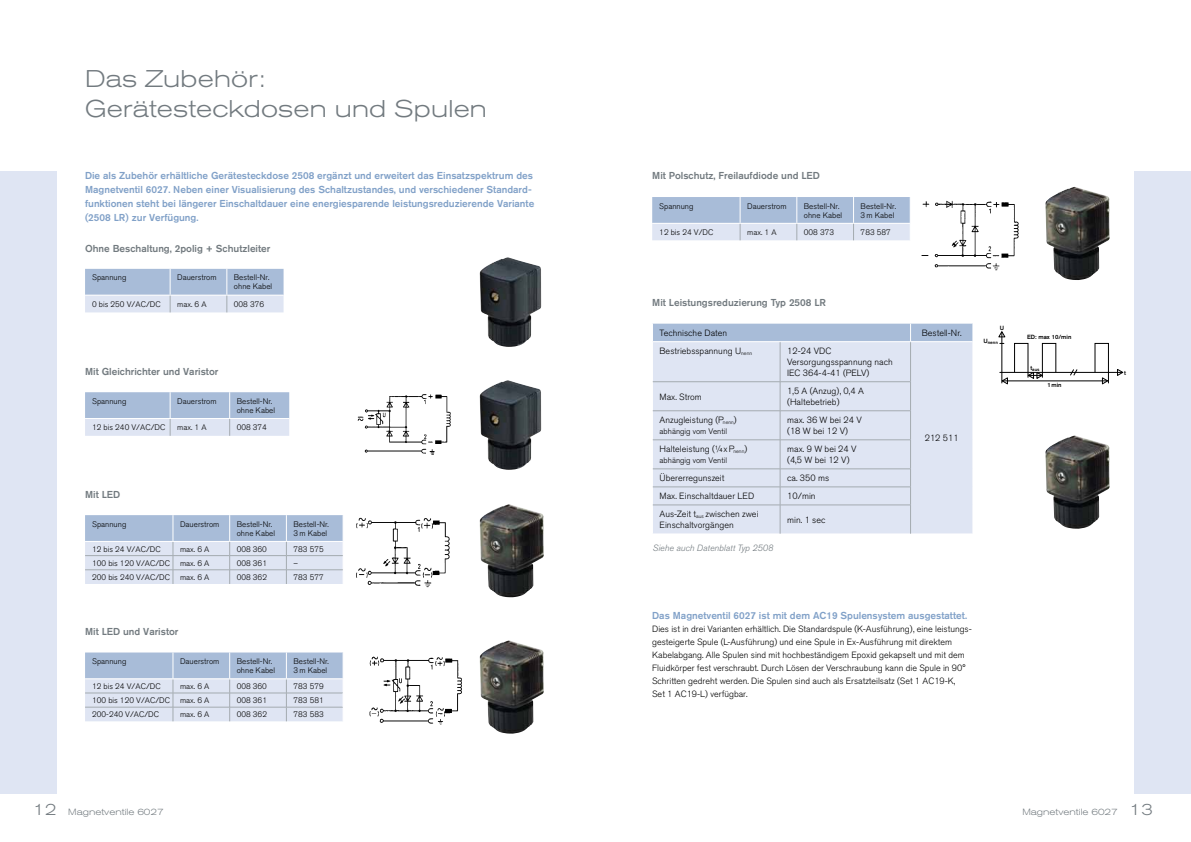
<style>
.page{position:relative;width:1191px;height:842px;background:#fff}
.page>*{position:absolute;margin:0;border:0;box-sizing:border-box;transform-origin:0 0}
.t1{font:300 expanded 24px/30px "Akzidenz Grotesk BQ";letter-spacing:.01em;color:#727a7f}
.t2{font:500 10px/14px "Akzidenz Grotesk BQ";color:#81a1c8}
.t3{font:500 10px "Akzidenz Grotesk BQ";color:#727a7f}
.t4{font:300 9px/11px "Akzidenz Grotesk BQ";color:#000}
.t5{font:300 expanded 9px "Akzidenz Grotesk BQ";letter-spacing:.005em;color:#727a7f}
.t6{font:italic 300 9px "Akzidenz Grotesk BQ";letter-spacing:.005em;color:#727a7f}
.t7{font:300 8px/9px "Akzidenz Grotesk BQ";letter-spacing:.005em;color:#000}
.t8{font:500 6px "Akzidenz Grotesk BQ";color:#000}
.t9{font:500 4.5px "Akzidenz Grotesk BQ";color:#000}
.s1{font-size:16px}
</style>
<div class="page">
<div style="left:0;top:171px;width:57px;height:623px;background:#dfe5f3"></div>
<div style="left:1134px;top:171px;width:57px;height:623px;background:#dfe5f3"></div>
<svg style="left:85px;top:269px;width:198px;height:43px;background:#bfcde3"></svg>
<svg style="left:85px;top:652px;width:258px;height:69px;background:#c9d4e6"></svg>
<svg style="left:85px;top:392px;width:204px;height:44px;background:#c0cde3"></svg>
<img style="left:479px;top:257px;width:62px;height:90px">
<img style="left:479px;top:640px;width:65px;height:94px">
<img style="left:479px;top:380px;width:62px;height:90px">
<svg style="left:85px;top:515px;width:258px;height:69px;background:#c9d4e6"></svg>
<img style="left:479px;top:504px;width:65px;height:93px">
<img style="left:356px;top:517px;width:94px;height:71px">
<img style="left:369px;top:656px;width:93px;height:69px">
<img style="left:357px;top:394px;width:94px;height:61px">
<svg style="left:652px;top:197px;width:258px;height:43px;background:#bfcde3"></svg>
<img style="left:1045px;top:187px;width:64px;height:93px">
<div style="left:653px;top:342px;width:319px;height:192px;background:#dfe5f3"></div>
<svg style="left:972px;top:382px;width:1px;height:151px"></svg>
<div style="left:653px;top:324px;width:320px;height:18px;background:#a8bcd8"></div>
<hr style="left:653px;top:341px;width:127px;height:1px;background:#fff">
<hr style="left:780px;top:341px;width:130px;height:1px;background:#fff">
<hr style="left:910px;top:341px;width:62px;height:1px;background:#fff">
<hr style="left:780px;top:342px;width:1px;height:40px;background:#a4abb0">
<hr style="left:910px;top:342px;width:1px;height:40px;background:#a4abb0">
<hr style="left:653px;top:382px;width:127px;height:1px;background:#a4abb0">
<hr style="left:780px;top:382px;width:130px;height:1px;background:#a4abb0">
<hr style="left:653px;top:411px;width:127px;height:1px;background:#a4abb0">
<hr style="left:780px;top:411px;width:130px;height:1px;background:#a4abb0">
<hr style="left:653px;top:440px;width:127px;height:1px;background:#a4abb0">
<hr style="left:780px;top:440px;width:130px;height:1px;background:#a4abb0">
<hr style="left:653px;top:469px;width:127px;height:1px;background:#a4abb0">
<hr style="left:780px;top:469px;width:130px;height:1px;background:#a4abb0">
<hr style="left:653px;top:487px;width:127px;height:1px;background:#a4abb0">
<hr style="left:780px;top:487px;width:130px;height:1px;background:#a4abb0">
<hr style="left:653px;top:505px;width:127px;height:1px;background:#a4abb0">
<hr style="left:780px;top:505px;width:130px;height:1px;background:#a4abb0">
<svg style="left:780px;top:382px;width:1px;height:152px"></svg>
<svg style="left:910px;top:382px;width:1px;height:152px"></svg>
<img style="left:1045px;top:435px;width:64px;height:94px">
<hr style="left:999px;top:372px;width:123px;height:1px;background:#000">
<hr style="left:1002px;top:380px;width:104px;height:1px;background:#000">
<svg style="left:1069px;top:369px;width:9px;height:7px"></svg>
<svg style="left:1116px;top:369px;width:7px;height:7px"></svg>
<svg style="left:1094px;top:343px;width:15px;height:42px"></svg>
<svg style="left:998px;top:331px;width:58px;height:54px"></svg>
<img style="left:921px;top:200px;width:98px;height:71px">
<h1 class="t1" style="left:85px;top:63px;width:403px">Das Zubehör:<br>Gerätesteckdosen und Spulen</h1>
<p class="t2" style="left:85px;top:168px;width:451px">Die als Zubehör erhältliche Gerätesteckdose 2508 ergänzt und erweitert das Einsatzspektrum des Magnetventil 6027. Neben einer Visualisierung des Schaltzustandes, und verschiedener Standard&shy;funktionen steht bei längerer Einschaltdauer eine energiesparende leistungsreduzierende Variante (2508 LR) zur Verfügung.</p>
<p class="t3" style="left:85px;top:242px;width:187px">Ohne Beschaltung, 2polig + Schutzleiter</p>
<p class="t7" style="left:92px;top:273px;width:36px">Spannung</p>
<p class="t7" style="left:177px;top:273px;width:41px">Dauerstrom</p>
<p class="t7" style="left:234px;top:273px;width:40px">Bestell-Nr. ohne Kabel</p>
<p class="t7" style="left:92px;top:300px;width:70px">0 bis 250 V/AC/DC</p>
<p class="t7" style="left:177px;top:300px;width:31px">max. 6 A</p>
<p class="t7" style="left:234px;top:300px;width:32px">008 376</p>
<p class="t3" style="left:85px;top:365px;width:135px">Mit Gleichrichter und Varistor</p>
<p class="t7" style="left:92px;top:397px;width:36px">Spannung</p>
<p class="t7" style="left:177px;top:397px;width:41px">Dauerstrom</p>
<p class="t7" style="left:237px;top:397px;width:40px">Bestell-Nr. ohne Kabel</p>
<p class="t7" style="left:92px;top:423px;width:75px">12 bis 240 V/AC/DC</p>
<p class="t7" style="left:177px;top:423px;width:31px">max. 1 A</p>
<p class="t7" style="left:237px;top:423px;width:32px">008 374</p>
<p class="t3" style="left:85px;top:488px;width:37px">Mit LED</p>
<p class="t7" style="left:92px;top:520px;width:36px">Spannung</p>
<p class="t7" style="left:180px;top:520px;width:41px">Dauerstrom</p>
<p class="t7" style="left:237px;top:520px;width:40px">Bestell-Nr. ohne Kabel</p>
<p class="t7" style="left:293px;top:520px;width:37px">Bestell-Nr.<br>3 m Kabel</p>
<p class="t7" style="left:92px;top:544px;width:70px">12 bis 24 V/AC/DC</p>
<p class="t7" style="left:180px;top:544px;width:31px">max. 6 A</p>
<p class="t7" style="left:237px;top:544px;width:32px">008 360</p>
<p class="t7" style="left:293px;top:544px;width:32px">783 575</p>
<p class="t7" style="left:92px;top:559px;width:119px">100 bis 120 V/AC/DC max. 6 A</p>
<p class="t7" style="left:237px;top:559px;width:32px">008 361</p>
<p class="t7" style="left:293px;top:559px;width:6px">–</p>
<p class="t7" style="left:92px;top:573px;width:119px">200 bis 240 V/AC/DC max. 6 A</p>
<p class="t7" style="left:237px;top:573px;width:32px">008 362</p>
<p class="t7" style="left:293px;top:573px;width:32px">783 577</p>
<p class="t3" style="left:85px;top:625px;width:95px">Mit LED und Varistor</p>
<p class="t7" style="left:92px;top:657px;width:36px">Spannung</p>
<p class="t7" style="left:180px;top:657px;width:41px">Dauerstrom</p>
<p class="t7" style="left:237px;top:657px;width:40px">Bestell-Nr. ohne Kabel</p>
<p class="t7" style="left:293px;top:657px;width:37px">Bestell-Nr.<br>3 m Kabel</p>
<p class="t7" style="left:92px;top:682px;width:70px">12 bis 24 V/AC/DC</p>
<p class="t7" style="left:180px;top:682px;width:31px">max. 6 A</p>
<p class="t7" style="left:237px;top:682px;width:32px">008 360</p>
<p class="t7" style="left:293px;top:682px;width:32px">783 579</p>
<p class="t7" style="left:92px;top:696px;width:119px">100 bis 120 V/AC/DC max. 6 A</p>
<p class="t7" style="left:237px;top:696px;width:32px">008 361</p>
<p class="t7" style="left:293px;top:696px;width:32px">783 581</p>
<p class="t7" style="left:92px;top:710px;width:68px">200-240 V/AC/DC</p>
<p class="t7" style="left:180px;top:710px;width:31px">max. 6 A</p>
<p class="t7" style="left:237px;top:710px;width:32px">008 362</p>
<p class="t7" style="left:293px;top:710px;width:32px">783 583</p>
<p class="t3" style="left:652px;top:169px;width:169px">Mit Polschutz, Freilaufdiode und LED</p>
<p class="t7" style="left:659px;top:202px;width:36px">Spannung</p>
<p class="t7" style="left:747px;top:202px;width:41px">Dauerstrom</p>
<p class="t7" style="left:804px;top:202px;width:40px">Bestell-Nr. ohne Kabel</p>
<p class="t7" style="left:860px;top:202px;width:37px">Bestell-Nr.<br>3 m Kabel</p>
<p class="t7" style="left:659px;top:228px;width:56px">12 bis 24 V/DC</p>
<p class="t7" style="left:747px;top:228px;width:31px">max. 1 A</p>
<p class="t7" style="left:804px;top:228px;width:32px">008 373</p>
<p class="t7" style="left:860px;top:228px;width:32px">783 587</p>
<p class="t3" style="left:652px;top:296px;width:175px">Mit Leistungsreduzierung Typ 2508 LR</p>
<p class="t4" style="left:659px;top:328px;width:69px">Technische Daten</p>
<p class="t4" style="left:921px;top:328px;width:41px">Bestell-Nr.</p>
<p class="t4" style="left:659px;top:346px;width:94px">Bestriebsspannung U<sub>nenn</sub></p>
<p class="t4" style="left:787px;top:346px;width:107px">12-24 VDC<br>Versorgungsspannung nach<br>IEC 364-4-41 (PELV)</p>
<p class="t4" style="left:659px;top:391px;width:44px">Max. Strom</p>
<p class="t4" style="left:787px;top:386px;width:78px">1,5 A (Anzug), 0,4 A (Haltebetrieb)</p>
<p class="t4" style="left:659px;top:415px;width:79px">Anzugleistung (P<sub>nenn</sub>)</p>
<p class="t7" style="left:659px;top:427px;width:69px">abhängig vom Ventil</p>
<p class="t4" style="left:787px;top:415px;width:76px">max. 36 W bei 24 V (18 W bei 12 V)</p>
<p class="t4" style="left:659px;top:444px;width:89px">Halteleistung (¼xP<sub>nenn</sub>)</p>
<p class="t7" style="left:659px;top:456px;width:69px">abhängig vom Ventil</p>
<p class="t4" style="left:787px;top:444px;width:71px">max. 9 W bei 24 V (4,5 W bei 12 V)</p>
<p class="t4" style="left:659px;top:473px;width:66px">Übererregunszeit</p>
<p class="t4" style="left:787px;top:473px;width:44px">ca. 350 ms</p>
<p class="t4" style="left:659px;top:491px;width:96px">Max. Einschaltdauer LED</p>
<p class="t4" style="left:787px;top:491px;width:30px">10/min</p>
<p class="t4" style="left:659px;top:509px;width:100px">Aus-Zeit t<sub>aus</sub> zwischen zwei<br>Einschaltvorgängen</p>
<p class="t4" style="left:787px;top:514px;width:40px">min. 1 sec</p>
<p class="t6" style="left:653px;top:543px;width:122px">Siehe auch Datenblatt Typ 2508</p>
<p class="t4" style="left:924px;top:433px;width:35px">212 511</p>
<p class="t8" style="left:999px;top:324px;width:6px">U</p>
<p class="t9" style="left:983px;top:340px;width:16px"><sup>U</sup>nenn</p>
<p class="t2" style="left:652px;top:608px;width:317px">Das Magnetventil 6027 ist mit dem AC19 Spulensystem ausgestattet.</p>
<p class="t4" style="left:652px;top:623px;width:321px;line-height:13px">Dies ist in drei Varianten erhältlich. Die Standardspule (K-Ausführung), eine leistungs&shy;gesteigerte Spule (L-Ausführung) und eine Spule in Ex-Ausführung mit direktem Kabelabgang. Alle Spulen sind mit hochbeständigem Epoxid gekapselt und mit dem Fluidkörper fest verschraubt. Durch Lösen der Verschraubung kann die Spule in 90° Schritten gedreht werden. Die Spulen sind auch als Ersatzteilsatz (Set 1 AC19-K,<br>Set 1 AC19-L) verfügbar.</p>
<p class="t8" style="left:1027px;top:333px;width:46px">ED: max 10/min</p>
<p class="t9" style="left:1030px;top:366px;width:11px"><sup>t</sup>aus</p>
<p class="t8" style="left:1047px;top:381px;width:16px">1 min</p>
<p class="t8" style="left:1124px;top:369px;width:3px">t</p>
<p class="t5" style="left:33px;top:807px;width:132px"><span class="s1">12</span> Magnetventile 6027</p>
<p class="t5" style="left:1022px;top:807px;width:132px">Magnetventile 6027 <span class="s1">13</span></p>
</div>
